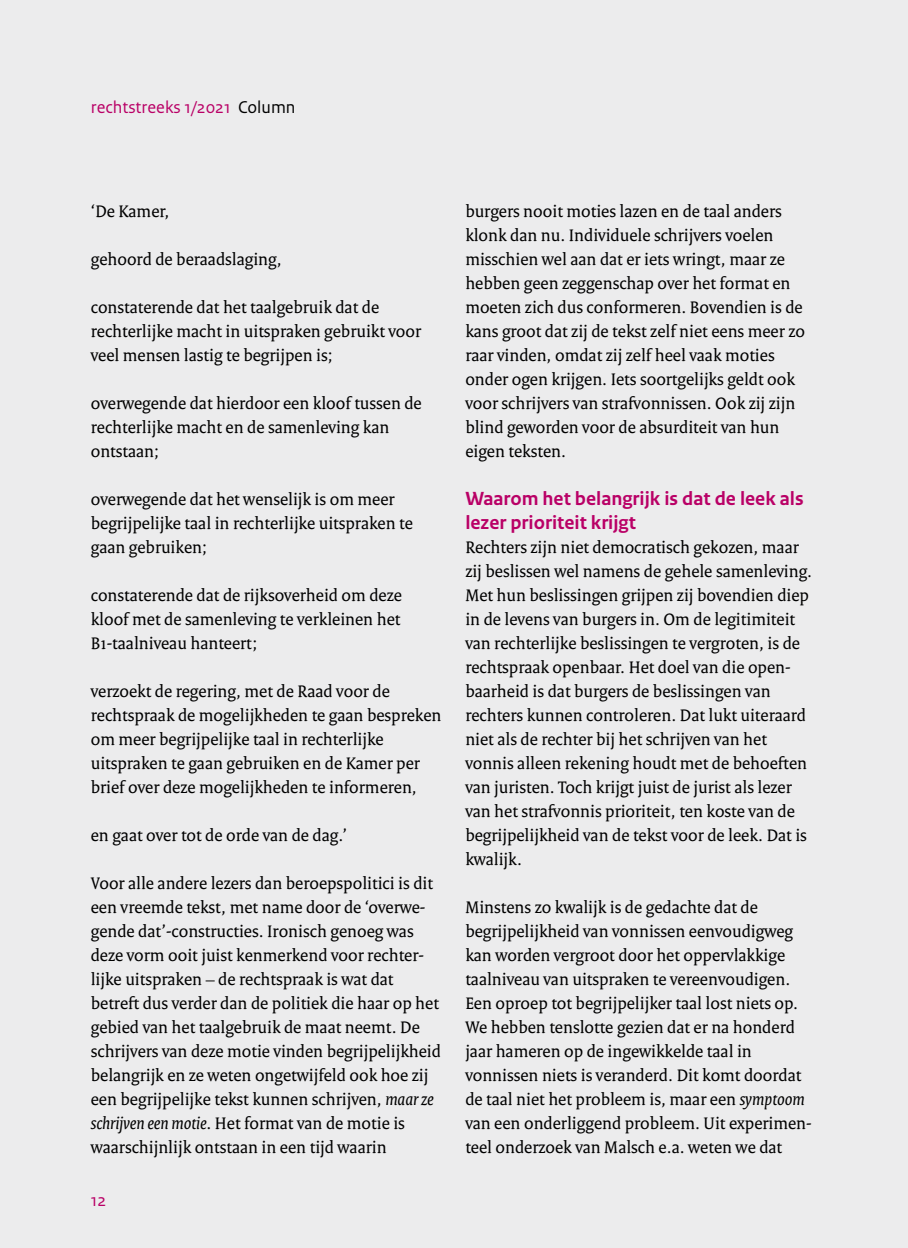
<style>
.page{position:relative;width:908px;height:1248px;background:#fff}
.page>*{position:absolute;margin:0;border:0;box-sizing:border-box;transform-origin:0 0}
.H3_RS_Alineakop_Sans{font:700 20px/24px "Rijksoverheid Sans Text";color:#b90066}
.P_RO_Broodtekst_Seri{font:18px/24px "Rijksoverheid Serif";color:#000}
.t1{font:18px "Rijksoverheid Sans Text Regular 7";color:#b90066}
.t2{font:18px "Rijksoverheid Sans Text";color:#b90066}
.s1{color:#000}
.s2{font-style:italic}
</style>
<div class="page">
<div style="left:0;top:0;width:907px;height:1247px;background:#ececed"></div>
<p class="t1" style="left:91px;top:97px;width:206px">rechtstreeks 1/2021 <span class="s1">Column</span></p>
<p class="P_RO_Broodtekst_Seri" style="left:91px;top:199px;width:80px">‘De Kamer,</p>
<p class="P_RO_Broodtekst_Seri" style="left:91px;top:247px;width:192px">gehoord de beraadslaging,</p>
<p class="P_RO_Broodtekst_Seri" style="left:91px;top:295px;width:332px">constaterende dat het taalgebruik dat de rechterlijke macht in uitspraken gebruikt voor veel mensen lastig te begrijpen is;</p>
<p class="P_RO_Broodtekst_Seri" style="left:91px;top:391px;width:332px">overwegende dat hierdoor een kloof tussen de rechterlijke macht en de samenleving kan ontstaan;</p>
<p class="P_RO_Broodtekst_Seri" style="left:91px;top:487px;width:323px">overwegende dat het wenselijk is om meer begrijpelijke taal in rechterlijke uitspraken te gaan gebruiken;</p>
<p class="P_RO_Broodtekst_Seri" style="left:91px;top:583px;width:312px;text-align:justify">constaterende dat de rijksoverheid om deze kloof met de samenleving te verkleinen het B1-taalniveau hanteert;</p>
<p class="P_RO_Broodtekst_Seri" style="left:91px;top:679px;width:352px">verzoekt de regering, met de Raad voor de rechtspraak de mogelijkheden te gaan bespreken om meer begrijpelijke taal in rechterlijke uitspraken te gaan gebruiken en de Kamer per brief over deze mogelijkheden te informeren,</p>
<p class="P_RO_Broodtekst_Seri" style="left:91px;top:823px;width:257px">en gaat over tot de orde van de dag.’</p>
<p class="P_RO_Broodtekst_Seri" style="left:91px;top:871px;width:351px">Voor alle andere lezers dan beroepspolitici is dit een vreemde tekst, met name door de ‘overwe&shy;gende dat’-constructies. Ironisch genoeg was deze vorm ooit juist kenmerkend voor rechter&shy;lijke uitspraken – de rechtspraak is wat dat betreft dus verder dan de politiek die haar op het gebied van het taalgebruik de maat neemt. De schrijvers van deze motie vinden begrijpelijkheid belangrijk en ze weten ongetwijfeld ook hoe zij een begrijpelijke tekst kunnen schrijven, <span class="s2">maar ze schrijven een motie</span>. Het format van de motie is waarschijnlijk ontstaan in een tijd waarin</p>
<p class="t2" style="left:91px;top:1189px;width:17px">12</p>
<p class="P_RO_Broodtekst_Seri" style="left:465px;top:199px;width:341px">burgers nooit moties lazen en de taal anders klonk dan nu. Individuele schrijvers voelen misschien wel aan dat er iets wringt, maar ze hebben geen zeggenschap over het format en moeten zich dus conformeren. Bovendien is de kans groot dat zij de tekst zelf niet eens meer zo raar vinden, omdat zij zelf heel vaak moties onder ogen krijgen. Iets soortgelijks geldt ook voor schrijvers van strafvonnissen. Ook zij zijn blind geworden voor de absurditeit van hun eigen teksten.</p>
<h3 class="H3_RS_Alineakop_Sans" style="left:465px;top:487px;width:339px">Waarom het belangrijk is dat de leek als lezer prioriteit krijgt</h3>
<p class="P_RO_Broodtekst_Seri" style="left:465px;top:535px;width:348px">Rechters zijn niet democratisch gekozen, maar zij beslissen wel namens de gehele samenleving.<br>Met hun beslissingen grijpen zij bovendien diep in de levens van burgers in. Om de legitimiteit van rechterlijke beslissingen te vergroten, is de rechtspraak openbaar. Het doel van die open&shy;baarheid is dat burgers de beslissingen van rechters kunnen controleren. Dat lukt uiteraard niet als de rechter bij het schrijven van het vonnis alleen rekening houdt met de behoeften van juristen. Toch krijgt juist de jurist als lezer van het strafvonnis prioriteit, ten koste van de begrijpelijkheid van de tekst voor de leek. Dat is kwalijk.</p>
<p class="P_RO_Broodtekst_Seri" style="left:465px;top:895px;width:348px">Minstens zo kwalijk is de gedachte dat de begrijpelijkheid van vonnissen eenvoudigweg kan worden vergroot door het oppervlakkige taalniveau van uitspraken te vereenvoudigen.<br>Een oproep tot begrijpelijker taal lost niets op.<br>We hebben tenslotte gezien dat er na honderd jaar hameren op de ingewikkelde taal in vonnissen niets is veranderd. Dit komt doordat de taal niet het probleem is, maar een <span class="s2">symptoom </span>van een onderliggend probleem. Uit experimen&shy;teel onderzoek van Malsch e.a. weten we dat</p>
</div>
